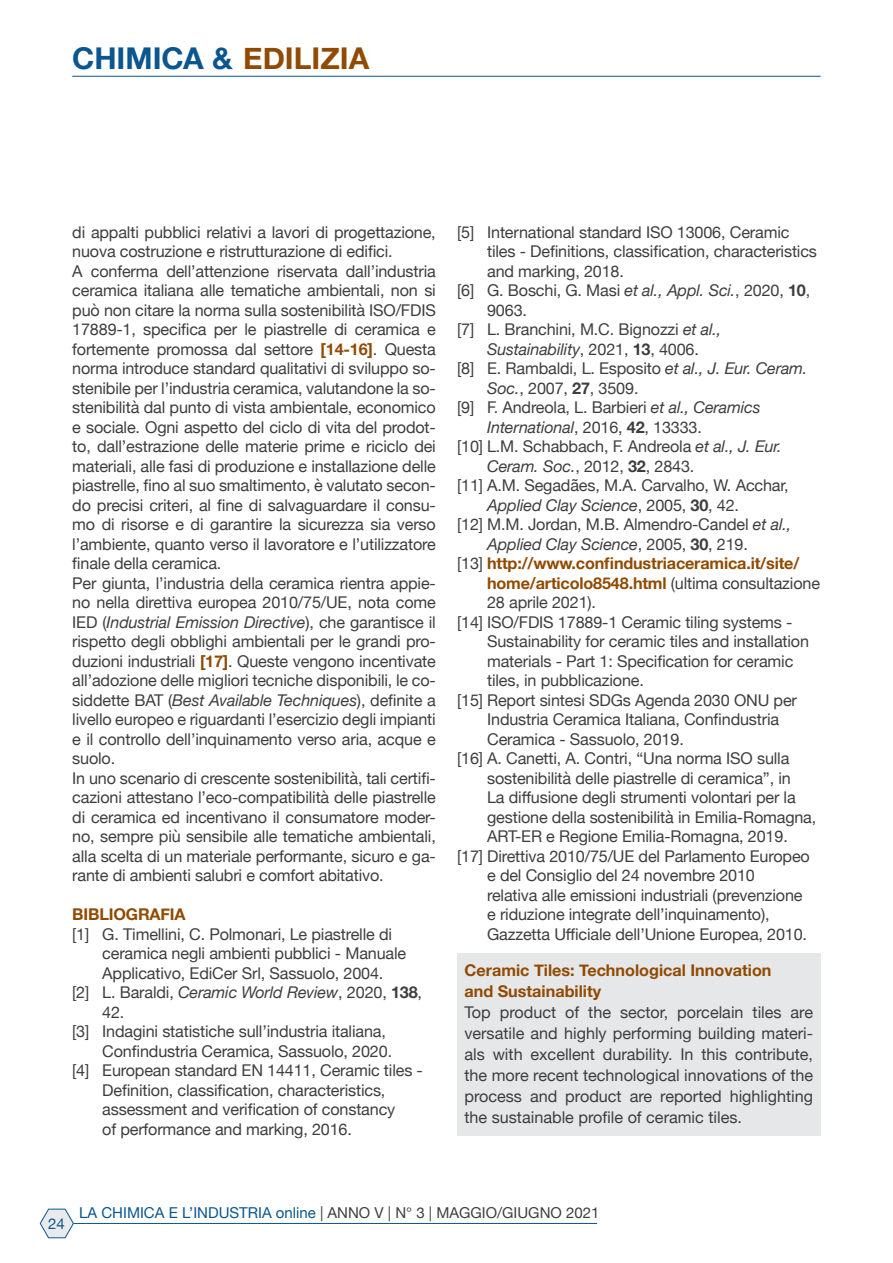
<style>
.page{position:relative;width:893px;height:1263px;background:#fff}
.page>*{position:absolute;margin:0;border:0;box-sizing:border-box;transform-origin:0 0}
.t1{font:700 30px "Helvetica Neue";color:#0b568e}
.Body_Text_2{font:16.2px/19.5px "Helvetica Neue";letter-spacing:-.01em;color:#3e3e3f}
.Normale{font:16.2px/21px "Helvetica Neue";color:#3e3e3f;text-align:justify}
.Body_Text_2-2{font:700 16.2px/19.5px "Helvetica Neue";letter-spacing:-.01em;color:#904a01}
.Normale-2{font:700 16.2px "Helvetica Neue";color:#904a01}
.t2{font:15px "Helvetica Neue";color:#3e3e3f}
.t3{font:15px "Helvetica Neue";color:#0b568e}
.s1{color:#904a01}
.s2{font-weight:700;color:#904a01}
.s3{font-style:italic}
.s4{font-weight:700}
.s5{font-weight:400;color:#3e3e3f}
.s6{color:#0b568e}
</style>
<div class="page">
<hr style="left:72px;top:76px;width:749px;height:1px;background:#0b568e">
<svg style="left:40px;top:1209px;width:34px;height:29px"></svg>
<hr style="left:74px;top:1223px;width:523px;height:1px;background:#0b568e">
<div style="left:457px;top:953px;width:364px;height:183px;background:#e6e7e9"></div>
<h1 class="t1" style="left:72px;top:35px;width:298px">CHIMICA &amp; <span class="s1">EDILIZIA</span></h1>
<p class="Body_Text_2" style="left:72px;top:223px;width:365px">di appalti pubblici relativi a lavori di progettazione, nuova costruzione e ristrutturazione di edifici.</p>
<p class="Body_Text_2" style="left:72px;top:262px;width:365px;text-align:justify">A conferma dell’attenzione riservata dall’industria ceramica italiana alle tematiche ambientali, non si può non citare la norma sulla sostenibilità ISO/FDIS 17889-1, specifica per le piastrelle di ceramica e fortemente promossa dal settore <span class="s2">[14-16]</span>. Questa norma introduce standard qualitativi di sviluppo so&shy;stenibile per l’industria ceramica, valutandone la so&shy;stenibilità dal punto di vista ambientale, economico e sociale. Ogni aspetto del ciclo di vita del prodot&shy;to, dall’estrazione delle materie prime e riciclo dei materiali, alle fasi di produzione e installazione delle piastrelle, fino al suo smaltimento, è valutato secon&shy;do precisi criteri, al fine di salvaguardare il consu&shy;mo di risorse e di garantire la sicurezza sia verso l’ambiente, quanto verso il lavoratore e l’utilizzatore finale della ceramica.</p>
<p class="Body_Text_2" style="left:72px;top:574px;width:365px;text-align:justify">Per giunta, l’industria della ceramica rientra appie&shy;no nella direttiva europea 2010/75/UE, nota come IED (<span class="s3">Industrial Emission Directive</span>), che garantisce il rispetto degli obblighi ambientali per le grandi pro&shy;duzioni industriali <span class="s2">[17]</span>. Queste vengono incentivate all’adozione delle migliori tecniche disponibili, le co&shy;siddette BAT (<span class="s3">Best Available Techniques</span>), definite a livello europeo e riguardanti l’esercizio degli impianti e il controllo dell’inquinamento verso aria, acque e suolo.</p>
<p class="Body_Text_2" style="left:72px;top:769px;width:365px;text-align:justify">In uno scenario di crescente sostenibilità, tali certifi&shy;cazioni attestano l’eco-compatibilità delle piastrelle di ceramica ed incentivano il consumatore moder&shy;no, sempre più sensibile alle tematiche ambientali, alla scelta di un materiale performante, sicuro e ga&shy;rante di ambienti salubri e comfort abitativo.</p>
<p class="Body_Text_2-2" style="left:72px;top:905px;width:115px">BIBLIOGRAFIA</p>
<p class="Body_Text_2" style="left:102px;top:925px;width:305px;text-indent:-30px">[1] G. Timellini, C. Polmonari, Le piastrelle di ceramica negli ambienti pubblici - Manuale<br>Applicativo, EdiCer Srl, Sassuolo, 2004.</p>
<p class="Body_Text_2" style="left:102px;top:984px;width:321px;text-indent:-30px">[2] L. Baraldi, <span class="s3">Ceramic World Review</span>, 2020, <span class="s4">138</span>,<br>42.</p>
<p class="Body_Text_2" style="left:102px;top:1023px;width:291px;text-indent:-30px">[3] Indagini statistiche sull’industria italiana,<br>Confindustria Ceramica, Sassuolo, 2020.</p>
<p class="Body_Text_2" style="left:72px;top:1062px;width:352px">[4] European standard EN 14411, Ceramic tiles -</p>
<p class="Body_Text_2" style="left:102px;top:1081px;width:294px">Definition, classification, characteristics, assessment and verification of constancy</p>
<p class="Body_Text_2" style="left:102px;top:1120px;width:251px">of performance and marking, 2016.</p>
<p class="Body_Text_2" style="left:487px;top:223px;width:331px;text-indent:-30px">[5] International standard ISO 13006, Ceramic tiles - Definitions, classification, characteristics and marking, 2018.</p>
<p class="Body_Text_2" style="left:487px;top:282px;width:325px;text-indent:-30px">[6] G. Boschi, G. Masi <span class="s3">et al., Appl. Sci.</span>, 2020, <span class="s4">10</span>,<br>9063.</p>
<p class="Body_Text_2" style="left:457px;top:321px;width:266px;text-align:center">[7] L. Branchini, M.C. Bignozzi <span class="s3">et al.,<br>Sustainability</span>, 2021, <span class="s4">13</span>, 4006.</p>
<p class="Body_Text_2" style="left:487px;top:360px;width:322px;text-indent:-30px">[8] E. Rambaldi, L. Esposito <span class="s3">et al., J. Eur. Ceram.<br>Soc.</span>, 2007, <span class="s4">27</span>, 3509.</p>
<p class="Body_Text_2" style="left:487px;top:399px;width:275px;text-indent:-30px">[9] F. Andreola, L. Barbieri <span class="s3">et al., Ceramics<br>International</span>, 2016, <span class="s4">42</span>, 13333.</p>
<p class="Body_Text_2" style="left:487px;top:438px;width:296px;text-indent:-30px">[10] L.M. Schabbach, F. Andreola <span class="s3">et al., J. Eur.<br>Ceram. Soc.</span>, 2012, <span class="s4">32</span>, 2843.</p>
<p class="Body_Text_2" style="left:487px;top:477px;width:303px;text-indent:-30px">[11] A.M. Segadães, M.A. Carvalho, W. Acchar,<br><span class="s3">Applied Clay Science</span>, 2005, <span class="s4">30</span>, 42.</p>
<p class="Body_Text_2" style="left:487px;top:516px;width:306px;text-indent:-30px">[12] M.M. Jordan, M.B. Almendro-Candel <span class="s3">et al.,<br>Applied Clay Science</span>, 2005, <span class="s4">30</span>, 219.</p>
<p class="Body_Text_2-2" style="left:487px;top:554px;width:334px;text-indent:-30px"><span class="s5">[13]</span> http://www.confindustriaceramica.it/site/ home/articolo8548.html <span class="s5">(ultima consultazione<br>28 aprile 2021).</span></p>
<p class="Body_Text_2" style="left:487px;top:613px;width:323px;text-indent:-30px">[14] ISO/FDIS 17889-1 Ceramic tiling systems - Sustainability for ceramic tiles and installation materials - Part 1: Specification for ceramic tiles, in pubblicazione.</p>
<p class="Body_Text_2" style="left:487px;top:691px;width:311px;text-indent:-30px">[15] Report sintesi SDGs Agenda 2030 ONU per<br>Industria Ceramica Italiana, Confindustria<br>Ceramica - Sassuolo, 2019.</p>
<p class="Body_Text_2" style="left:487px;top:750px;width:331px;text-indent:-30px">[16] A. Canetti, A. Contri, “Una norma ISO sulla sostenibilità delle piastrelle di ceramica”, in<br>La diffusione degli strumenti volontari per la gestione della sostenibilità in Emilia-Romagna, ART-ER e Regione Emilia-Romagna, 2019.</p>
<p class="Body_Text_2" style="left:487px;top:847px;width:324px;text-indent:-30px">[17] Direttiva 2010/75/UE del Parlamento Europeo e del Consiglio del 24 novembre 2010<br>relativa alle emissioni industriali (prevenzione e riduzione integrate dell’inquinamento), Gazzetta Ufficiale dell’Unione Europea, 2010.</p>
<p class="Normale-2" style="left:464px;top:957px;width:309px">Ceramic Tiles: Technological Innovation</p>
<p class="Normale-2" style="left:464px;top:978px;width:138px">and Sustainability</p>
<p class="Normale" style="left:464px;top:1002px;width:350px">Top product of the sector, porcelain tiles are versatile and highly performing building materi&shy;als with excellent durability. In this contribute, the more recent technological innovations of the process and product are reported highlighting the sustainable profile of ceramic tiles.</p>
<p class="t3" style="left:48px;top:1212px;width:18px">24</p>
<p class="t2" style="left:79px;top:1202px;width:522px"><span class="s6">LA CHIMICA E L’INDUSTRIA online</span> | ANNO V | N° 3 | MAGGIO/GIUGNO 2021</p>
</div>
